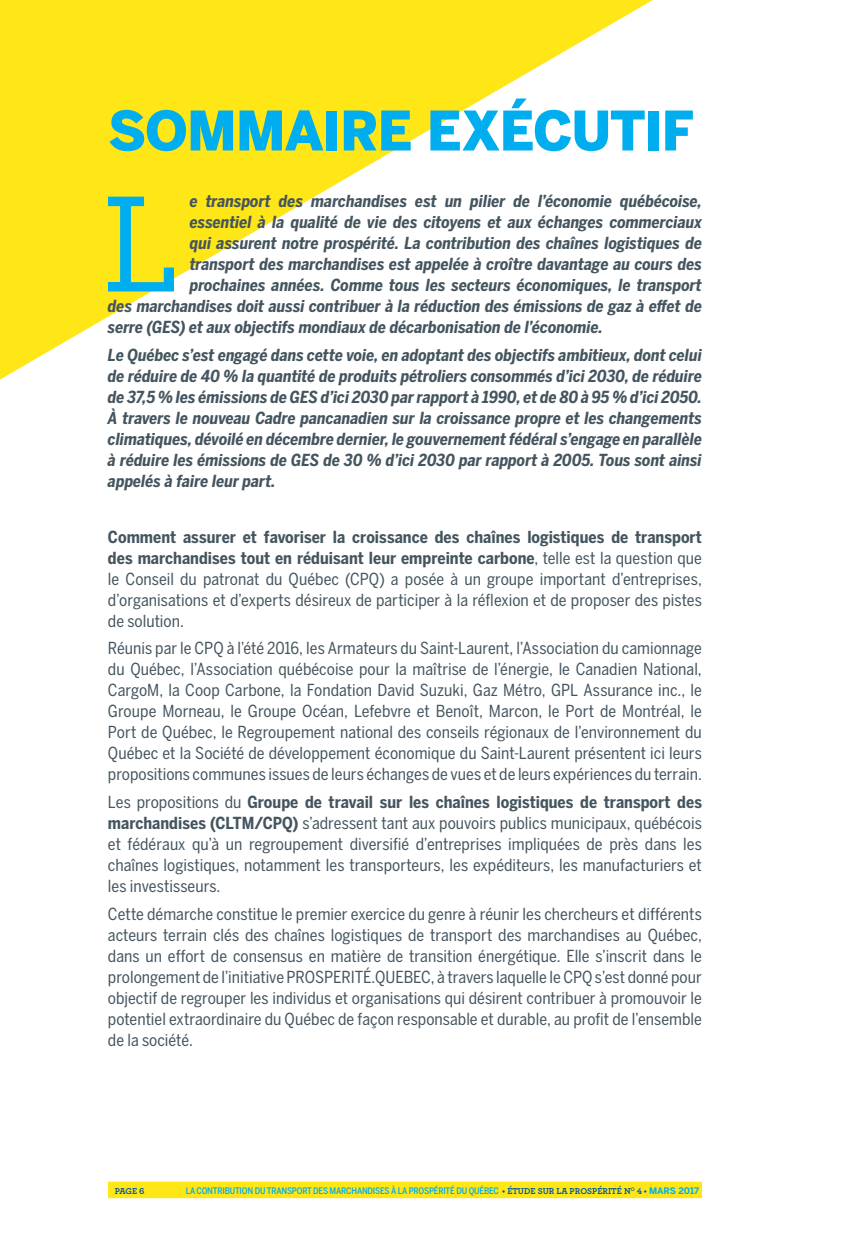
<style>
.page{position:relative;width:864px;height:1242px;background:#fff}
.page>*{position:absolute;margin:0;border:0;box-sizing:border-box;transform-origin:0 0}
.t1{font:500 144.15px "Archer";color:#00aeef}
.t2{font:900 54px "Benton Sans";letter-spacing:-.025em;color:#00aeef}
.t3{font:16.5px/21px "Benton Sans Cond";color:#45555f;text-align:justify}
.t4{font:italic 700 16.5px/21px "Benton Sans Cond";color:#45555f;text-align:justify}
.t5{font:500 9px "Benton Sans Cond";letter-spacing:-.02em;color:#00aeef}
.t6{font:700 9px "Archer";color:#0155a5}
.s1{font-weight:700}
.s2{font-family:"Archer";font-weight:700;color:#0155a5}
.s3{font-family:"Benton Sans";font-weight:700}
</style>
<div class="page">
<div style="left:108px;top:1182px;width:594px;height:16px;background:#ffe616"></div>
<svg style="left:0;top:0;width:653px;height:380px"></svg>
<h2 class="t2" style="left:108px;top:98px;width:587px">SOMMAIRE EXÉCUTIF</h2>
<h1 class="t1" style="left:101px;top:176px;width:81px">L</h1>
<p class="t4" style="left:190px;top:191px;width:514px">e transport des marchandises est un pilier de l’économie québécoise,</p>
<p class="t4" style="left:190px;top:212px;width:514px">essentiel à la qualité de vie des citoyens et aux échanges commerciaux</p>
<p class="t4" style="left:190px;top:233px;width:514px">qui assurent notre prospérité. La contribution des chaînes logistiques de</p>
<p class="t4" style="left:190px;top:254px;width:514px">transport des marchandises est appelée à croître davantage au cours des</p>
<p class="t4" style="left:190px;top:275px;width:514px">prochaines années. Comme tous les secteurs économiques, le transport</p>
<p class="t4" style="left:108px;top:296px;width:595px">des marchandises doit aussi contribuer à la réduction des émissions de gaz à e- et de</p>
<p class="t4" style="left:108px;top:317px;width:496px">serre (GES) et aux objectifs mondiaux de décarbonisation de l’économie.</p>
<p class="t4" style="left:108px;top:345px;width:596px">Le Québec s’est engagé dans cette voie, en adoptant des objectifs ambitieux, dont celui de réduire de 40 % la quantité de produits pétroliers consommés d’ici 2030, de réduire de 37,5 % les émissions de GES d’ici 2030 par rapport à 1990, et de 80 à 95 % d’ici 2050.<br>À travers le nouveau Cadre pancanadien sur la croissance propre et les changements climatiques, dévoilé en décembre dernier, le gouvernement fédéral s’engage en parallèle à réduire les émissions de GES de 30 % d’ici 2030 par rapport à 2005. Tous sont ainsi appelés à faire leur part.</p>
<p class="t3" style="left:108px;top:526px;width:596px"><span class="s1">Comment assurer et favoriser la croissance des chaînes logistiques de transport des marchandises tout en réduisant leur empreinte carbone</span>, telle est la question que le Conseil du patronat du Québec (CPQ) a posée à un groupe important d’entreprises, d’organisations et d’experts désireux de participer à la réflexion et de proposer des pistes de solution.</p>
<p class="t3" style="left:108px;top:638px;width:596px">Réunis par le CPQ à l’été 2016, les Armateurs du Saint-Laurent, l’Association du camionnage du Québec, l’Association québécoise pour la maîtrise de l’énergie, le Canadien National, CargoM, la Coop Carbone, la Fondation David Suzuki, Gaz Métro, GPL Assurance inc., le Groupe Morneau, le Groupe Océan, Lefebvre et Benoît, Marcon, le Port de Montréal, le Port de Québec, le Regroupement national des conseils régionaux de l’environnement du Québec et la Société de développement économique du Saint-Laurent présentent ici leurs propositions communes issues de leurs échanges de vues et de leurs expériences du terrain.</p>
<p class="t3" style="left:108px;top:792px;width:596px">Les propositions du <span class="s1">Groupe de travail sur les chaînes logistiques de transport des marchandises (CLTM/CPQ)</span> s’adressent tant aux pouvoirs publics municipaux, québécois et fédéraux qu’à un regroupement diversifié d’entreprises impliquées de près dans les chaînes logistiques, notamment les transporteurs, les expéditeurs, les manufacturiers et les investisseurs.</p>
<p class="t3" style="left:108px;top:903px;width:596px">Cette démarche constitue le premier exercice du genre à réunir les chercheurs et di-érents acteurs terrain clés des chaînes logistiques de transport des marchandises au Québec, dans un e-ort de consensus en matière de transition énergétique. Elle s’inscrit dans le prolongement de l’initiative PROSPERITÉ.QUEBEC, à travers laquelle le CPQ s’est donné pour objectif de regrouper les individus et organisations qui désirent contribuer à promouvoir le potentiel extraordinaire du Québec de façon responsable et durable, au profit de l’ensemble de la société.</p>
<p class="t6" style="left:115px;top:1185px;width:31px">PAGE 6</p>
<p class="t5" style="left:186px;top:1185px;width:515px">LA CONTRIBUTION DU TRANSPORT DES MARCHANDISES À LA PROSPÉRITÉ DU QUÉBEC <span class="s2">• ÉTUDE SUR LA PROSPÉRITÉ N</span><sup>O</sup> <span class="s2">4 •</span> <span class="s3">MARS 2017</span></p>
</div>
